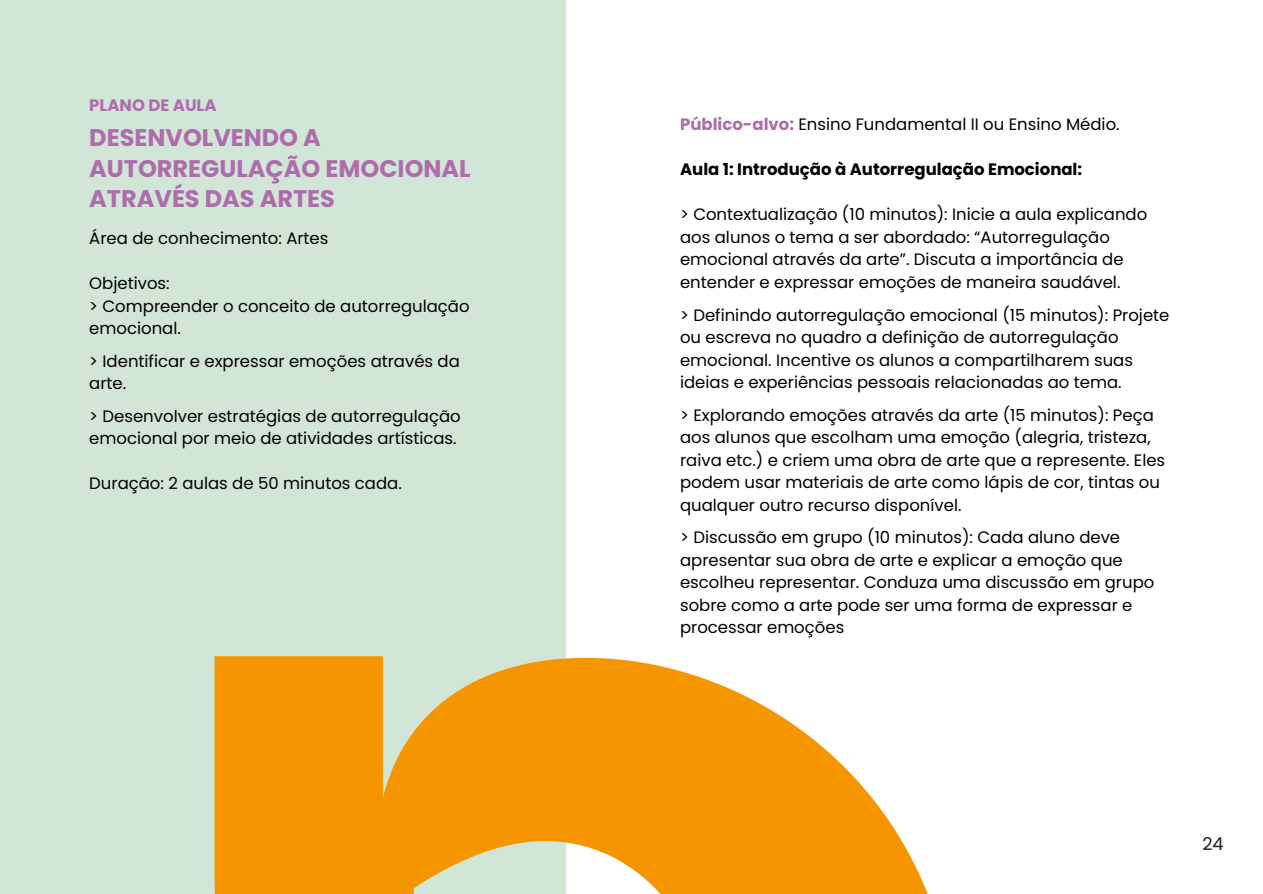
<style>
.page{position:relative;width:1263px;height:894px;background:#fff}
.page>*{position:absolute;margin:0;border:0;box-sizing:border-box;transform-origin:0 0}
.t1{font:700 24px/30.3px "Poppins";color:#af6cac}
.t2{font:17.7px "Poppins";color:#1a1a1a}
.t3{font:16.5px/22.5px "Poppins";color:#000}
.t4{font:700 16.5px "Poppins";color:#000}
.t5{font:700 16.5px "Poppins";color:#af6cac}
.s1{font-weight:700;color:#af6cac}
</style>
<div class="page">
<img style="left:0;top:0;width:928px;height:893px">
<p class="t5" style="left:89px;top:93px;width:129px">PLANO DE AULA</p>
<p class="t1" style="left:89px;top:123px;width:383px">DESENVOLVENDO A<br>AUTORREGULAÇÃO EMOCIONAL<br>ATRAVÉS DAS ARTES</p>
<p class="t3" style="left:89px;top:227px;width:241px">Área de conhecimento: Artes</p>
<h2 class="t3" style="left:89px;top:272px;width:82px">Objetivos:</h2>
<h1 class="t3" style="left:89px;top:294px;width:382px">&gt; Compreender o conceito de autorregulação emocional.</h1>
<p class="t3" style="left:89px;top:349px;width:372px">&gt; Identificar e expressar emoções através da arte.</p>
<p class="t3" style="left:89px;top:404px;width:373px">&gt; Desenvolver estratégias de autorregulação emocional por meio de atividades artísticas.</p>
<p class="t3" style="left:89px;top:472px;width:314px">Duração: 2 aulas de 50 minutos cada.</p>
<p class="t3" style="left:680px;top:113px;width:441px"><span class="s1">Público-alvo:</span> Ensino Fundamental II ou Ensino Médio.</p>
<p class="t4" style="left:680px;top:158px;width:404px">Aula 1: Introdução à Autorregulação Emocional:</p>
<h3 class="t3" style="left:680px;top:203px;width:469px">&gt; Contextualização (10 minutos): Inicie a aula explicando aos alunos o tema a ser abordado: “Autorregulação emocional através da arte”. Discuta a importância de entender e expressar emoções de maneira saudável.</h3>
<p class="t3" style="left:680px;top:303px;width:491px">&gt; Definindo autorregulação emocional (15 minutos): Projete ou escreva no quadro a definição de autorregulação emocional. Incentive os alunos a compartilharem suas ideias e experiências pessoais relacionadas ao tema.</p>
<p class="t3" style="left:680px;top:403px;width:487px">&gt; Explorando emoções através da arte (15 minutos): Peça aos alunos que escolham uma emoção (alegria, tristeza, raiva etc.) e criem uma obra de arte que a represente. Eles podem usar materiais de arte como lápis de cor, tintas ou qualquer outro recurso disponível.</p>
<p class="t3" style="left:680px;top:526px;width:476px">&gt; Discussão em grupo (10 minutos): Cada aluno deve apresentar sua obra de arte e explicar a emoção que escolheu representar. Conduza uma discussão em grupo sobre como a arte pode ser uma forma de expressar e processar emoções</p>
<p class="t2" style="left:1202px;top:830px;width:23px">24</p>
</div>
